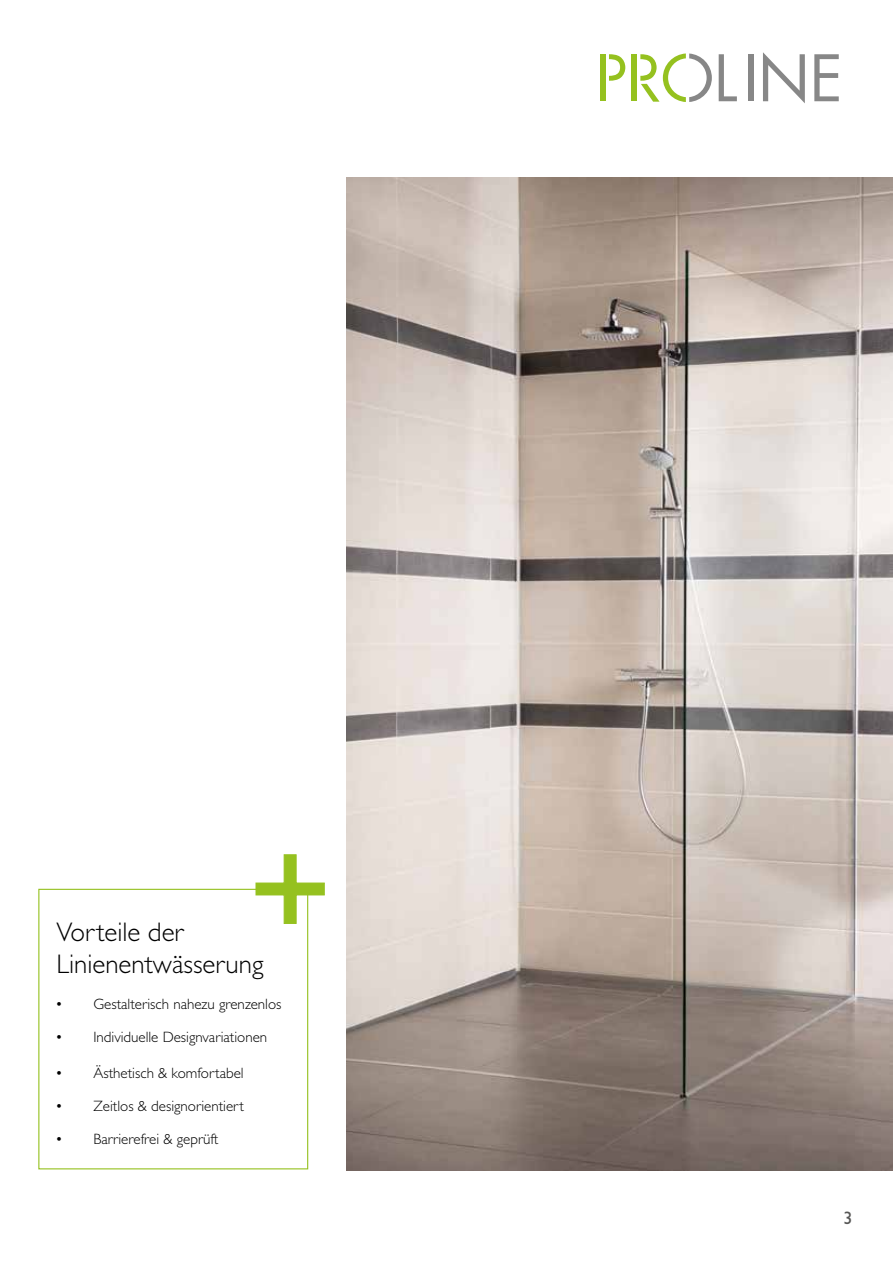
<style>
.page{position:relative;width:893px;height:1263px;background:#fff}
.page>*{position:absolute;margin:0;border:0;box-sizing:border-box;transform-origin:0 0}
.t1{font:145.2px "Gill Sans";color:#95c11f}
.t2{font:300 27px/32.4px "Gill Sans";color:#000}
.t3{font:18px "Gill Sans";color:#575756}
.t4{font:300 15px "Gill Sans";color:#000}
.s1{font-weight:400}
</style>
<div class="page">
<svg style="left:609px;top:54px;width:16px;height:27px"></svg>
<div style="left:601px;top:54px;width:5px;height:47px;background:#95c11f"></div>
<div style="left:632px;top:54px;width:5px;height:47px;background:#95c11f"></div>
<svg style="left:640px;top:53px;width:72px;height:49px"></svg>
<svg style="left:719px;top:54px;width:18px;height:47px"></svg>
<div style="left:748px;top:54px;width:5px;height:47px;background:#878787"></div>
<svg style="left:763px;top:52px;width:42px;height:51px"></svg>
<svg style="left:814px;top:54px;width:25px;height:47px"></svg>
<img style="left:347px;top:178px;width:546px;height:993px">
<div style="left:38px;top:889px;width:270px;height:280px;border:1px solid #95c11f"></div>
<svg style="left:255px;top:854px;width:70px;height:70px"></svg>
<h1 class="t1" style="left:248px;top:807px;width:86px">+</h1>
<h2 class="t2" style="left:56px;top:915px;width:209px">Vorteile der<br>Linienentwässerung</h2>
<p class="t4" style="left:56px;top:993px;width:226px"><span class="s1">•</span> Gestalterisch nahezu grenzenlos</p>
<p class="t4" style="left:56px;top:1026px;width:212px"><span class="s1">•</span> Individuelle Designvariationen</p>
<p class="t4" style="left:56px;top:1062px;width:189px"><span class="s1">•</span> Ästhetisch &amp; komfortabel</p>
<p class="t4" style="left:56px;top:1095px;width:189px"><span class="s1">•</span> Zeitlos &amp; designorientiert</p>
<p class="t4" style="left:56px;top:1128px;width:164px"><span class="s1">•</span> Barrierefrei &amp; geprüft</p>
<p class="t3" style="left:843px;top:1208px;width:10px">3</p>
</div>
